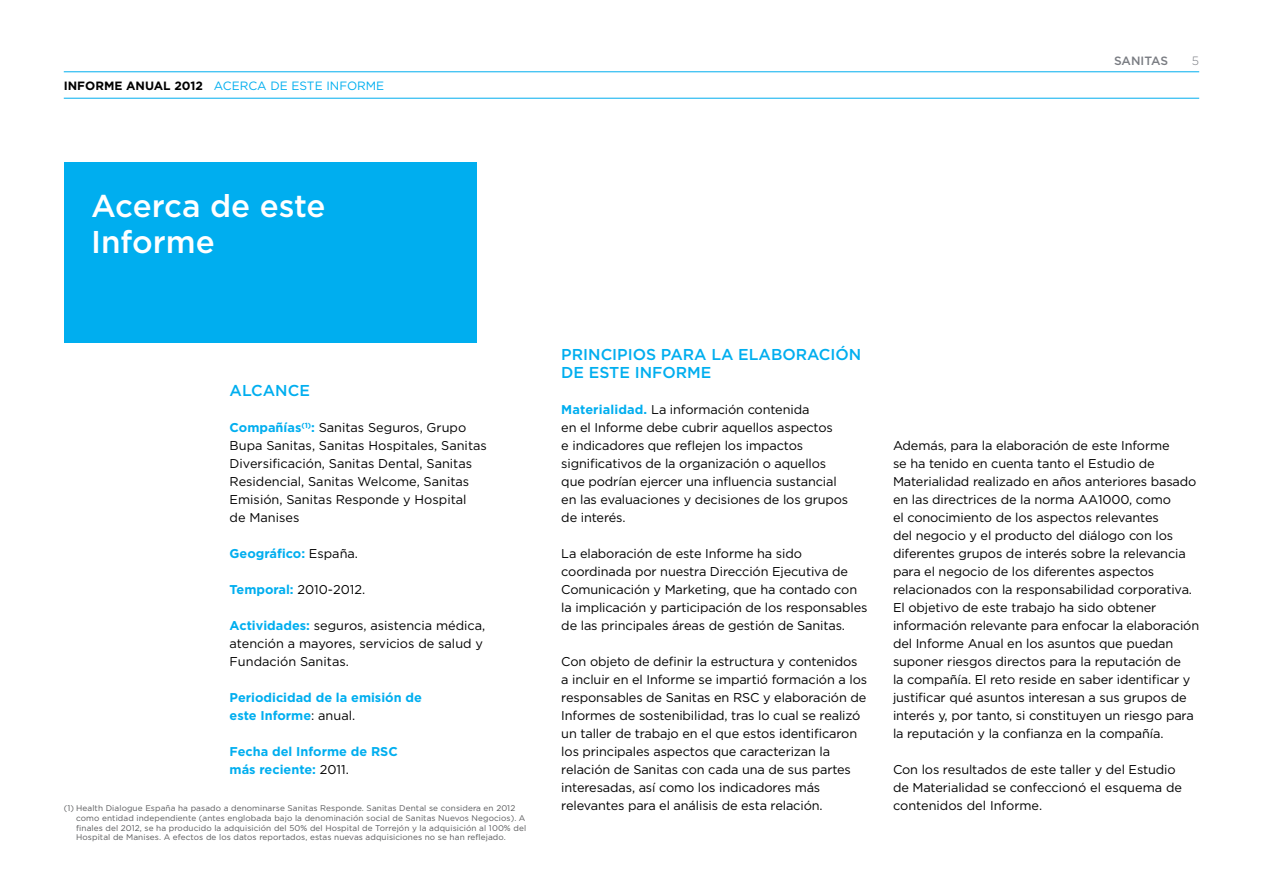
<style>
.page{position:relative;width:1263px;height:893px;background:#fff}
.page>*{position:absolute;margin:0;border:0;box-sizing:border-box;transform-origin:0 0}
.t1{font:500 31.5px/36px "Gotham";color:#fff}
.t2{font:500 15.75px/18px "Gotham";color:#00aeef}
.t3{font:12.75px/18px "Gotham";letter-spacing:-.01em;color:#000}
.t4{font:700 12.75px/18px "Gotham";color:#00aeef}
.t5{font:700 12px "Gotham";color:#000}
.t6{font:12px "Gotham";color:#00aeef}
.t7{font:500 12px "Gotham";color:#797c82}
.t8{font:300 12px "Gotham";color:#797c82}
.t9{font:8.25px/9.8px "Gotham";letter-spacing:.01em;color:#58595b}
.s1{font-weight:400;color:#00aeef}
.s2{font-weight:700;color:#00aeef}
.s3{font-weight:400;color:#000}
</style>
<div class="page">
<div style="left:64px;top:162px;width:412px;height:180px;background:#00aeef"></div>
<hr style="left:64px;top:98px;width:1135px;height:1px;background:#00aeef">
<hr style="left:64px;top:72px;width:1135px;height:1px;background:#00aeef">
<p class="t5" style="left:64px;top:78px;width:160px">Inform e Anual 2012 <span class="s1">acerca</span></p>
<p class="t6" style="left:270px;top:78px;width:97px">de este informe</p>
<p class="t7" style="left:1114px;top:53px;width:9px">SANITAS</p>
<p class="t8" style="left:1192px;top:53px;width:9px">5</p>
<p class="t1" style="left:91px;top:188px;width:236px">ACERCA DE ESTE<br>I NFORME</p>
<p class="t2" style="left:230px;top:381px;width:82px">ALCANCE</p>
<p class="t3" style="left:230px;top:418px;width:259px"><span class="s2">Compañías</span><sup>(1)</sup><span class="s2">:</span> Sanitas Seguros, Grupo Bupa Sanitas, Sanitas Hospitales, Sanitas Diversificación, Sanitas Dental, Sanitas Residencial, Sanitas Welcome, Sanitas Emisión, Sanitas Responde y Hospital<br>de Manises</p>
<p class="t4" style="left:230px;top:544px;width:130px">Geográfico: <span class="s3">España.</span></p>
<p class="t3" style="left:230px;top:580px;width:137px"><span class="s2">Temporal:</span> 2010-2012.</p>
<p class="t3" style="left:230px;top:616px;width:257px"><span class="s2">Actividades:</span> seguros, asistencia médica, atención a mayores, servicios de salud y<br>Fundación Sanitas.</p>
<p class="t4" style="left:230px;top:688px;width:194px">Periodicidad de la emisión de este Informe<span class="s3">: anual.</span></p>
<p class="t4" style="left:230px;top:742px;width:170px">Fecha del Informe de RSC más reciente: <span class="s3">2011.</span></p>
<p class="t9" style="left:76px;top:803px;width:451px;text-indent:-12px">(1) Health Dialogue España ha pasado a denominarse Sanitas Responde. Sanitas Dental se considera en 2012 como entidad independiente (antes englobada bajo la denominación social de Sanitas N uevos Negocios). A finales del 2012, se ha producido la adquisición del 50% del Hospital de Torrejón y la adquisición al 100% del Hospital de Manises. A efectos de los datos reportados, estas nuevas adquisiciones no se han reflejado.</p>
<p class="t2" style="left:561px;top:345px;width:302px">PRINCIPIOS PARA LA ELABORACIÓN<br>DE ESTE I NFORME</p>
<p class="t3" style="left:561px;top:400px;width:288px"><span class="s2">Materialidad.</span> La información contenida<br>en el Informe debe cubrir aquellos aspectos<br>e indicadores que reflejen los impactos significativos de la organización o aquellos que podrían ejercer una influencia sustancial en las evaluaciones y decisiones de los grupos de interés.</p>
<p class="t3" style="left:561px;top:544px;width:308px">La elaboración de este Informe ha sido coordinada por nuestra Dirección Ejecutiva de Comunicación y Marketing, que ha contado con la implicación y participación de los responsables de las principales áreas de gestión de Sanitas.</p>
<p class="t3" style="left:561px;top:652px;width:307px">Con objeto de definir la estructura y contenidos a incluir en el Informe se impartió formación a los responsables de Sanitas en RSC y elaboración de Informes de sostenibilidad, tras lo cual se realizó un taller de trabajo en el que estos identificaron los principales aspectos que caracterizan la relación de Sanitas con cada una de sus partes interesadas, así como los indicadores más relevantes para el análisis de esta relación.</p>
<p class="t3" style="left:893px;top:436px;width:308px">Además, para la elaboración de este Informe<br>se ha tenido en cuenta tanto el Estudio de Materialidad realizado en años anteriores basado en las directrices de la norma AA1000, como<br>el conocimiento de los aspectos relevantes<br>del negocio y el producto del diálogo con los diferentes grupos de interés sobre la relevancia para el negocio de los diferentes aspectos relacionados con la responsabilidad corporativa.<br>El objetivo de este trabajo ha sido obtener información relevante para enfocar la elaboración del Informe Anual en los asuntos que puedan suponer riesgos directos para la reputación de<br>la compañía. El reto reside en saber identificar y justificar qué asuntos interesan a sus grupos de interés y, por tanto, si constituyen un riesgo para la reputación y la confianza en la compañía.</p>
<p class="t3" style="left:893px;top:760px;width:291px">Con los resultados de este taller y del Estudio de Materialidad se confeccionó el esquema de contenidos del Informe.</p>
</div>
